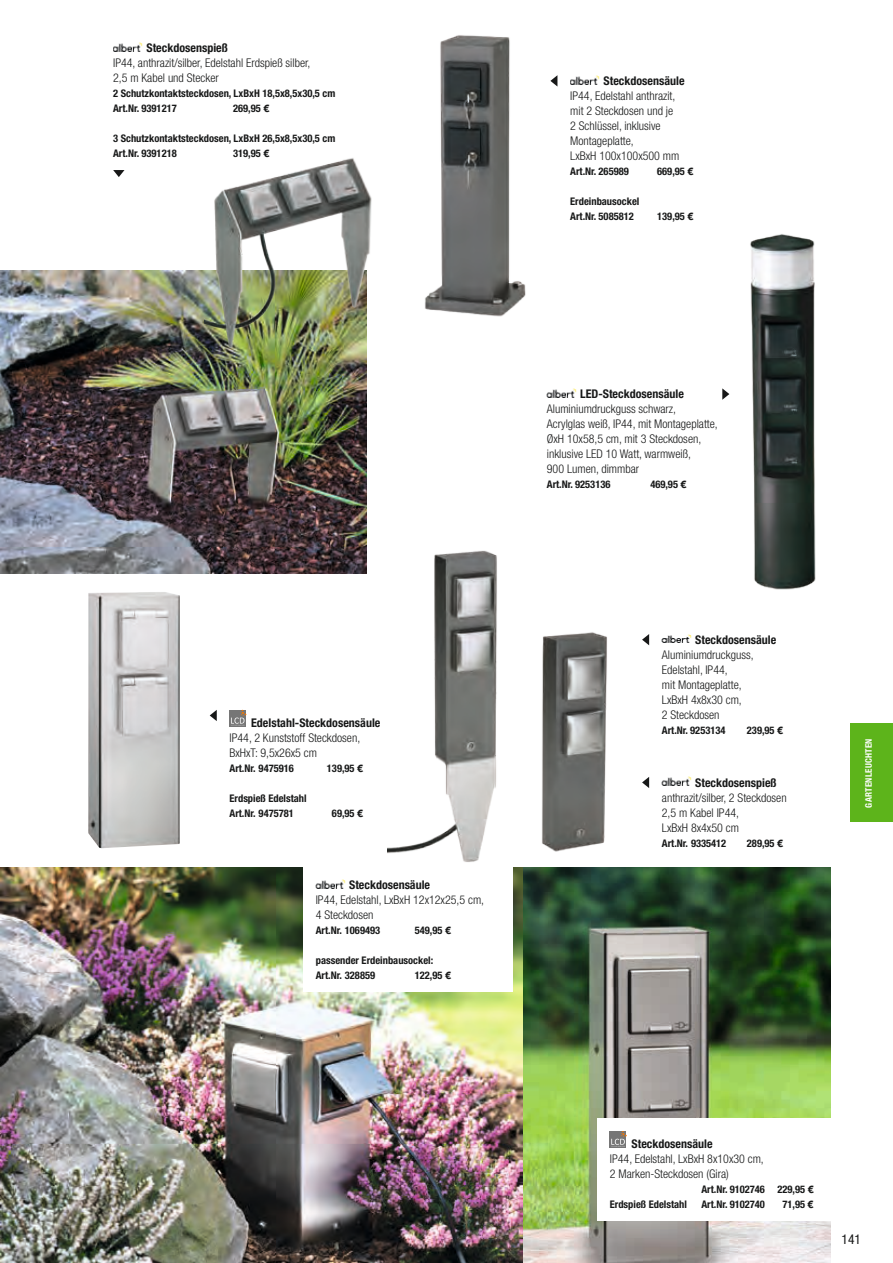
<style>
.page{position:relative;width:893px;height:1263px;background:#fff}
.page>*{position:absolute;margin:0;border:0;box-sizing:border-box;transform-origin:0 0}
.t1{font:condensed 13.5px "Helvetica Neue LT Pro";color:#171818}
.t2{font:300 condensed 12px/15px "Helvetica Neue LT Pro";color:#171818}
.t3{font:700 condensed 12px "Helvetica Neue LT Pro";color:#171818}
.t4{font:700 condensed 10.5px/15px "Helvetica Neue LT Pro";color:#171818}
.t5{font:700 condensed 9px "Helvetica Neue LT Pro";letter-spacing:.03em;color:#fff}
.s1{font-family:"Linotype Euro Font Ato F";font-weight:400;font-stretch:normal}
</style>
<div class="page">
<div style="left:850px;top:724px;width:43px;height:98px;background:#5db41b"></div>
<img style="left:0;top:868px;width:830px;height:395px">
<div style="left:597px;top:1118px;width:235px;height:102px;background:#fff"></div>
<div style="left:610px;top:1131px;width:16px;height:17px;background:#767676"></div>
<svg style="left:611px;top:1131px;width:16px;height:16px"></svg>
<div style="left:303px;top:867px;width:209px;height:125px;background:#fff"></div>
<img style="left:316px;top:880px;width:29px;height:8px">
<img style="left:662px;top:634px;width:29px;height:9px">
<img style="left:542px;top:632px;width:65px;height:220px">
<img style="left:662px;top:777px;width:29px;height:9px">
<img style="left:388px;top:550px;width:109px;height:312px">
<img style="left:0;top:270px;width:367px;height:303px">
<img style="left:113px;top:42px;width:30px;height:9px">
<img style="left:205px;top:158px;width:167px;height:192px">
<img style="left:570px;top:75px;width:30px;height:9px">
<img style="left:425px;top:35px;width:101px;height:282px">
<img style="left:547px;top:388px;width:29px;height:9px">
<img style="left:729px;top:234px;width:87px;height:356px">
<div style="left:230px;top:710px;width:16px;height:16px;background:#767676"></div>
<svg style="left:231px;top:710px;width:15px;height:16px"></svg>
<img style="left:88px;top:592px;width:92px;height:256px">
<svg style="left:113px;top:170px;width:11px;height:7px"></svg>
<svg style="left:550px;top:75px;width:7px;height:11px"></svg>
<svg style="left:722px;top:388px;width:7px;height:12px"></svg>
<svg style="left:210px;top:710px;width:7px;height:11px"></svg>
<svg style="left:642px;top:634px;width:7px;height:11px"></svg>
<svg style="left:642px;top:777px;width:7px;height:11px"></svg>
<p class="t3" style="left:147px;top:41px;width:83px">Steckdosenspieß</p>
<p class="t2" style="left:113px;top:55px;width:199px">IP44, anthrazit/silber, Edelstahl Erdspieß silber,<br>2,5 m Kabel und Stecker</p>
<p class="t4" style="left:113px;top:86px;width:224px">2 Schutzkontaktsteckdosen, LxBxH 18,5x8,5x30,5 cm<br>Art.Nr. 9391217</p>
<p class="t4" style="left:233px;top:101px;width:38px">269,95 <span class="s1">L</span></p>
<p class="t4" style="left:113px;top:131px;width:224px">3 Schutzkontaktsteckdosen, LxBxH 26,5x8,5x30,5 cm<br>Art.Nr. 9391218</p>
<p class="t4" style="left:233px;top:146px;width:38px">319,95 <span class="s1">L</span></p>
<p class="t3" style="left:604px;top:74px;width:83px">Steckdosensäule</p>
<p class="t2" style="left:570px;top:88px;width:111px">IP44, Edelstahl anthrazit, mit 2 Steckdosen und je<br>2 Schlüssel, inklusive<br>Montageplatte,<br>LxBxH 100x100x500 mm</p>
<p class="t4" style="left:570px;top:164px;width:60px">Art.Nr. 265989</p>
<p class="t4" style="left:657px;top:164px;width:38px">669,95 <span class="s1">L</span></p>
<p class="t4" style="left:570px;top:194px;width:71px">Erdeinbausockel<br>Art.Nr. 5085812</p>
<p class="t4" style="left:657px;top:209px;width:38px">139,95 <span class="s1">L</span></p>
<p class="t3" style="left:251px;top:715px;width:131px">Edelstahl-Steckdosensäule</p>
<p class="t2" style="left:230px;top:730px;width:132px">IP44, 2 Kunststoff Steckdosen,<br>BxHxT: 9,5x26x5 cm</p>
<p class="t4" style="left:230px;top:760px;width:66px">Art.Nr. 9475916</p>
<p class="t4" style="left:327px;top:760px;width:38px">139,95 <span class="s1">L</span></p>
<p class="t4" style="left:230px;top:790px;width:79px">Erdspieß Edelstahl<br>Art.Nr. 9475781</p>
<p class="t4" style="left:332px;top:805px;width:33px">69,95 <span class="s1">L</span></p>
<p class="t3" style="left:349px;top:878px;width:83px">Steckdosensäule</p>
<p class="t2" style="left:316px;top:892px;width:170px">IP44, Edelstahl, LxBxH 12x12x25,5 cm,<br>4 Steckdosen</p>
<p class="t4" style="left:316px;top:923px;width:66px">Art.Nr. 1069493</p>
<p class="t4" style="left:415px;top:923px;width:38px">549,95 <span class="s1">L</span></p>
<p class="t4" style="left:316px;top:953px;width:119px">passender Erdeinbausockel:<br>Art.Nr. 328859</p>
<p class="t4" style="left:415px;top:968px;width:38px">122,95 <span class="s1">L</span></p>
<p class="t3" style="left:580px;top:387px;width:105px">LED-Steckdosensäule</p>
<p class="t2" style="left:547px;top:401px;width:172px">Aluminiumdruckguss schwarz,<br>Acrylglas weiß, IP44, mit Montageplatte,<br>ØxH 10x58,5 cm, mit 3 Steckdosen, inklusive LED 10 Watt, warmweiß,<br>900 Lumen, dimmbar</p>
<p class="t4" style="left:547px;top:477px;width:65px">Art.Nr. 9253136</p>
<p class="t4" style="left:650px;top:477px;width:38px">469,95 <span class="s1">L</span></p>
<p class="t3" style="left:695px;top:632px;width:83px">Steckdosensäule</p>
<p class="t2" style="left:662px;top:647px;width:93px">Aluminiumdruckguss,<br>Edelstahl, IP44,<br>mit Montageplatte,<br>LxBxH 4x8x30 cm,<br>2 Steckdosen</p>
<p class="t4" style="left:662px;top:723px;width:65px">Art.Nr. 9253134</p>
<p class="t4" style="left:747px;top:723px;width:38px">239,95 <span class="s1">L</span></p>
<p class="t3" style="left:695px;top:775px;width:83px">Steckdosenspieß</p>
<p class="t2" style="left:662px;top:790px;width:126px">anthrazit/silber, 2 Steckdosen<br>2,5 m Kabel IP44,<br>LxBxH 8x4x50 cm</p>
<p class="t4" style="left:662px;top:835px;width:66px">Art.Nr. 9335412</p>
<p class="t4" style="left:747px;top:835px;width:38px">289,95 <span class="s1">L</span></p>
<p class="t5" style="left:863px;top:807px;width:71px;rotate:-90deg">GARTENLEUCHTEN</p>
<p class="t3" style="left:632px;top:1136px;width:83px">Steckdosensäule</p>
<p class="t2" style="left:610px;top:1151px;width:155px">IP44, Edelstahl, LxBxH 8x10x30 cm,<br>2 Marken-Steckdosen (Gira)</p>
<p class="t4" style="left:701px;top:1181px;width:114px">Art.Nr. 9102746 229,95 <span class="s1">L</span></p>
<p class="t4" style="left:610px;top:1196px;width:79px">Erdspieß Edelstahl</p>
<p class="t4" style="left:701px;top:1196px;width:65px">Art.Nr. 9102740</p>
<p class="t4" style="left:782px;top:1196px;width:33px">71,95 <span class="s1">L</span></p>
<p class="t1" style="left:842px;top:1231px;width:21px">141</p>
</div>
